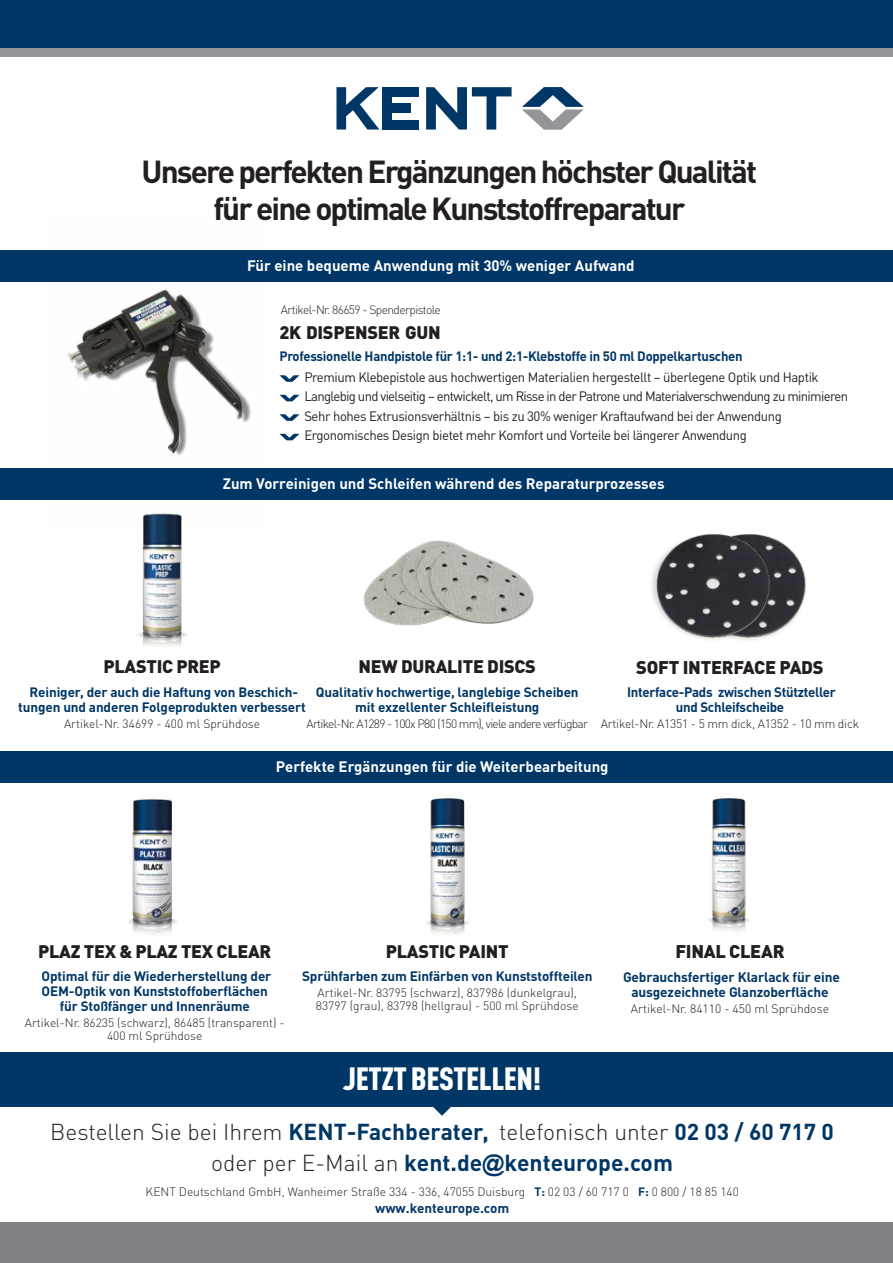
<style>
.page{position:relative;width:893px;height:1263px;background:#fff}
.page>*{position:absolute;margin:0;border:0;box-sizing:border-box;transform-origin:0 0}
.t1{font:900 condensed 31.8px "DIN Pro";letter-spacing:-.015em;color:#fff}
.t2{font:700 31.5px/36.6px "DIN Pro";letter-spacing:-.06em;color:#231f20;text-align:center}
.t3{font:300 22.8px/30.5px "DIN Pro";color:#231f20;text-align:center}
.t4{font:900 18.15px "DIN Pro";letter-spacing:-.015em;color:#231f20}
.t5{font:900 18px "DIN Pro";letter-spacing:-.015em;color:#231f20}
.t6{font:700 15px "DIN Pro";color:#fff}
.t7{font:700 13.65px/15.1px "DIN Pro";letter-spacing:-.01em;color:#003766;text-align:center}
.t8{font:700 13.5px/15px "DIN Pro";letter-spacing:-.01em;color:#003766;text-align:center}
.t9{font:13.5px/19.5px "DIN Pro";letter-spacing:-.03em;color:#231f20}
.t10{font:300 12.15px "DIN Pro";letter-spacing:-.02em;color:#231f20}
.t11{font:300 12.15px "DIN Pro";color:#231f20}
.t12{font:300 12px/13px "DIN Pro";color:#231f20;text-align:center}
.t13{font:300 12px "DIN Pro";letter-spacing:-.06em;color:#231f20}
.t14{font:300 12px "DIN Pro";letter-spacing:-.05em;color:#231f20}
.s1{font-weight:700;color:#003766}
.s2{font-family:"Arial";font-weight:700;color:#003766}
</style>
<div class="page">
<div style="left:0;top:0;width:893px;height:49px;background:#003766"></div>
<div style="left:0;top:48px;width:893px;height:9px;background:#939598"></div>
<svg style="left:336px;top:87px;width:43px;height:43px"></svg>
<svg style="left:426px;top:87px;width:86px;height:43px"></svg>
<div style="left:382px;top:120px;width:37px;height:10px;background:#003766"></div>
<div style="left:382px;top:87px;width:37px;height:9px;background:#003766"></div>
<div style="left:382px;top:104px;width:28px;height:9px;background:#003766"></div>
<div style="left:382px;top:87px;width:10px;height:43px;background:#003766"></div>
<svg style="left:522px;top:87px;width:62px;height:43px"></svg>
<div style="left:0;top:250px;width:893px;height:32px;background:#003766"></div>
<div style="left:0;top:468px;width:893px;height:32px;background:#003766"></div>
<div style="left:0;top:751px;width:893px;height:32px;background:#003766"></div>
<img style="left:67px;top:289px;width:184px;height:166px">
<svg style="left:279px;top:375px;width:21px;height:7px"></svg>
<svg style="left:279px;top:395px;width:21px;height:6px"></svg>
<svg style="left:279px;top:414px;width:21px;height:7px"></svg>
<svg style="left:279px;top:434px;width:21px;height:6px"></svg>
<img style="left:138px;top:455px;width:49px;height:192px">
<img style="left:128px;top:799px;width:50px;height:135px">
<img style="left:363px;top:540px;width:171px;height:86px">
<img style="left:426px;top:798px;width:43px;height:136px">
<img style="left:651px;top:534px;width:155px;height:106px">
<img style="left:708px;top:798px;width:41px;height:133px">
<div style="left:0;top:1222px;width:893px;height:41px;background:#808285"></div>
<div style="left:0;top:1052px;width:893px;height:54px;background:#003766"></div>
<svg style="left:430px;top:1106px;width:24px;height:10px"></svg>
<h2 class="t2" style="left:142px;top:152px;width:617px">Unsere perfekten Ergänzungen höchster Qualität für eine optimale Kunststoffreparatur</h2>
<p class="t6" style="left:247px;top:256px;width:389px">Für eine bequeme Anwendung mit 30% weniger Aufwand</p>
<p class="t14" style="left:281px;top:301px;width:161px">Artikel-Nr. 86659 - Spenderpistole</p>
<h3 class="t5" style="left:279px;top:320px;width:163px">2K DISPENSER GUN</h3>
<p class="t8" style="left:279px;top:348px;width:465px">Professionelle Handpistole für 1:1- und 2:1-Klebstoffe in 50 ml Doppelkartuschen</p>
<p class="t9" style="left:304px;top:367px;width:545px">Premium Klebepistole aus hochwertigen Materialien hergestellt – überlegene Optik und Haptik Langlebig und vielseitig – entwickelt, um Risse in der Patrone und Materialverschwendung zu minimieren Sehr hohes Extrusionsverhältnis – bis zu 30% weniger Kraftaufwand bei der Anwendung Ergonomisches Design bietet mehr Komfort und Vorteile bei längerer Anwendung</p>
<p class="t6" style="left:223px;top:473px;width:443px">Zum Vorreinigen und Schleifen während des Reparaturprozesses</p>
<h3 class="t5" style="left:103px;top:655px;width:119px">PLASTIC PREP</h3>
<p class="t8" style="left:18px;top:684px;width:289px">Reiniger, der auch die Haftung von Beschich&shy;tungen und anderen Folgeprodukten verbessert</p>
<p class="t12" style="left:64px;top:716px;width:198px">Artikel-Nr. 34699 - 400 ml Sprühdose</p>
<h3 class="t5" style="left:359px;top:655px;width:179px">NEW DURALITE DISCS</h3>
<p class="t8" style="left:316px;top:684px;width:264px">Qualitativ hochwertige, langlebige Scheiben mit exzellenter Schleifleistung</p>
<p class="t13" style="left:307px;top:715px;width:283px">Artikel-Nr. A1289 - 100x P80 (150 mm), viele andere verfügbar</p>
<h3 class="t4" style="left:636px;top:655px;width:189px">SOFT INTERFACE PADS</h3>
<p class="t7" style="left:627px;top:684px;width:210px">Interface-Pads zwischen Stützteller und Schleifscheibe</p>
<p class="t10" style="left:601px;top:715px;width:260px">Artikel-Nr. A1351 - 5 mm dick, A1352 - 10 mm dick</p>
<p class="t6" style="left:276px;top:756px;width:334px">Perfekte Ergänzungen für die Weiterbearbeitung</p>
<h3 class="t5" style="left:38px;top:939px;width:235px">PLAZ TEX &amp; PLAZ TEX CLEAR</h3>
<p class="t8" style="left:42px;top:968px;width:231px">Optimal für die Wiederherstellung der<br>OEM-Optik von Kunststoffoberflächen für Stoßfänger und Innenräume</p>
<p class="t12" style="left:25px;top:1016px;width:261px">Artikel-Nr. 86235 (schwarz), 86485 (transparent) -<br>400 ml Sprühdose</p>
<h3 class="t5" style="left:386px;top:939px;width:124px">PLASTIC PAINT</h3>
<p class="t8" style="left:302px;top:968px;width:292px">Sprühfarben zum Einfärben von Kunststoffteilen</p>
<p class="t12" style="left:316px;top:986px;width:264px;text-align:left">Artikel-Nr. 83795 (schwarz), 837986 (dunkelgrau),<br>83797 (grau), 83798 (hellgrau) - 500 ml Sprühdose</p>
<h1 class="t1" style="left:343px;top:1055px;width:200px">JETZT BESTELLEN!</h1>
<h3 class="t4" style="left:675px;top:939px;width:111px">FINAL CLEAR</h3>
<p class="t7" style="left:623px;top:969px;width:218px">Gebrauchsfertiger Klarlack für eine ausgezeichnete Glanzoberfläche</p>
<p class="t11" style="left:631px;top:1000px;width:200px">Artikel-Nr. 84110 - 450 ml Sprühdose</p>
<h3 class="t3" style="left:50px;top:1116px;width:785px">Bestellen Sie bei Ihrem <span class="s1">KENT-Fachberater,</span> telefonisch unter <span class="s1">02 03 / 60 717 0 </span>oder per E-Mail an <span class="s1">kent.de</span><span class="s2">@</span><span class="s1">kenteurope.com</span></h3>
<p class="t12" style="left:146px;top:1185px;width:595px">KENT Deutschland GmbH, Wanheimer Straße 334 - 336, 47055 Duisburg <span class="s1">T:</span> 02 03 / 60 717 0 <span class="s1">F:</span> 0 800 / 18 85 140</p>
<p class="t8" style="left:375px;top:1200px;width:136px">www.kenteurope.com</p>
</div>
